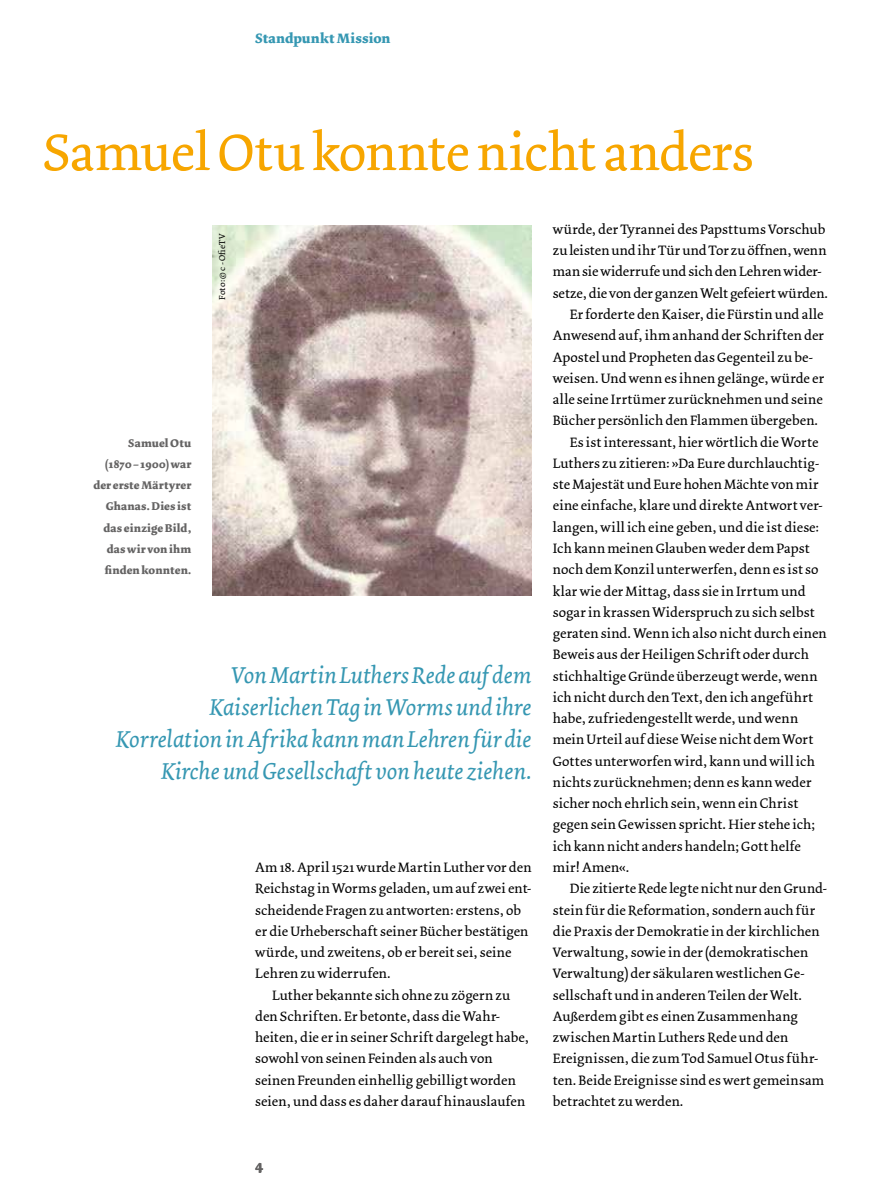
<style>
.page{position:relative;width:893px;height:1191px;background:#fff}
.page>*{position:absolute;margin:0;border:0;box-sizing:border-box;transform-origin:0 0}
.t1{font:54px "Dolly";letter-spacing:-.01em;color:#f7a600}
.t2{font:italic 24px/32px "Dolly";color:#3597b2;text-align:right}
.t3{font:14.25px/21.3px "Dolly";letter-spacing:.01em;color:#000}
.t4{font:700 14.25px "Dolly";letter-spacing:.01em;color:#3597b2}
.t5{font:700 14.25px "Dolly";color:#646363}
.t6{font:700 11.7px/21.3px "Dolly";letter-spacing:.02em;color:#646363;text-align:right}
.t7{font:9px "Dolly";letter-spacing:.02em;color:#000}
</style>
<div class="page">
<img style="left:213px;top:225px;width:318px;height:370px">
<p class="t4" style="left:255px;top:29px;width:137px">Standpunkt Mission</p>
<h1 class="t1" style="left:43px;top:120px;width:713px">Samuel Otu konnte nicht anders</h1>
<p class="t7" style="left:217px;top:300px;width:68px;rotate:-90deg">Foto: © c - OfieTV</p>
<p class="t6" style="left:93px;top:432px;width:99px">Samuel Otu (1870–1900) war der erste Märtyrer<br>Ghanas. Dies ist das einzige Bild, das wir von ihm finden konnten.</p>
<h2 class="t2" style="left:116px;top:659px;width:417px">Von Martin Luthers Rede auf dem Kaiserlichen Tag in Worms und ihre Korrelation in Afrika kann man Lehren für die Kirche und Gesellschaft von heute ziehen.</h2>
<p class="t3" style="left:255px;top:857px;width:278px">Am 18. April 1521 wurde Martin Luther vor den Reichstag in Worms geladen, um auf zwei ent&shy;scheidende Fragen zu antworten: erstens, ob er die Urheberschaft seiner Bücher bestätigen würde, und zweitens, ob er bereit sei, seine Lehren zu widerrufen.</p>
<p class="t3" style="left:255px;top:984px;width:275px;text-indent:17px">Luther bekannte sich ohne zu zögern zu den Schriften. Er betonte, dass die Wahr&shy;heiten, die er in seiner Schrift dargelegt habe, sowohl von seinen Feinden als auch von seinen Freunden einhellig gebilligt worden seien, und dass es daher darauf hinauslaufen</p>
<p class="t3" style="left:553px;top:219px;width:274px">würde, der Tyrannei des Papsttums Vorschub</p>
<p class="t3" style="left:553px;top:240px;width:275px">zu leisten und ihr Tür und Tor zu öffnen, wenn</p>
<p class="t3" style="left:553px;top:261px;width:271px">man sie widerrufe und sich den Lehren wider-</p>
<p class="t3" style="left:553px;top:283px;width:277px">setze, die von der ganzen Welt gefeiert würden.</p>
<p class="t3" style="left:570px;top:304px;width:255px">Er forderte den Kaiser, die Fürstin und alle</p>
<p class="t3" style="left:553px;top:325px;width:273px">Anwesend auf, ihm anhand der Schriften der</p>
<p class="t3" style="left:553px;top:346px;width:262px">Apostel und Propheten das Gegenteil zu be-</p>
<p class="t3" style="left:553px;top:368px;width:273px">weisen. Und wenn es ihnen gelänge, würde er</p>
<p class="t3" style="left:553px;top:389px;width:271px">alle seine Irrtümer zurücknehmen und seine</p>
<p class="t3" style="left:553px;top:410px;width:267px">Bücher persönlich den Flammen übergeben.</p>
<p class="t3" style="left:570px;top:431px;width:250px">Es ist interessant, hier wörtlich die Worte</p>
<p class="t3" style="left:553px;top:453px;width:268px">Luthers zu zitieren: »Da Eure durchlauchtig-</p>
<p class="t3" style="left:553px;top:474px;width:267px">ste Majestät und Eure hohen Mächte von mir</p>
<p class="t3" style="left:553px;top:495px;width:271px">eine einfache, klare und direkte Antwort ver-</p>
<p class="t3" style="left:553px;top:516px;width:268px">langen, will ich eine geben, und die ist diese:</p>
<p class="t3" style="left:553px;top:538px;width:258px">Ich kann meinen Glauben weder dem Papst</p>
<p class="t3" style="left:553px;top:559px;width:267px">noch dem Konzil unterwerfen, denn es ist so</p>
<p class="t3" style="left:553px;top:580px;width:254px">klar wie der Mittag, dass sie in Irrtum und</p>
<p class="t3" style="left:553px;top:602px;width:263px">sogar in krassen Widerspruch zu sich selbst</p>
<p class="t3" style="left:553px;top:623px;width:275px">geraten sind. Wenn ich also nicht durch einen</p>
<p class="t3" style="left:553px;top:644px;width:258px">Beweis aus der Heiligen Schrift oder durch</p>
<p class="t3" style="left:553px;top:665px;width:266px">stichhaltige Gründe überzeugt werde, wenn</p>
<p class="t3" style="left:553px;top:687px;width:262px">ich nicht durch den Text, den ich angeführt</p>
<p class="t3" style="left:553px;top:708px;width:247px">habe, zufriedengestellt werde, und wenn</p>
<p class="t3" style="left:553px;top:729px;width:262px">mein Urteil auf diese Weise nicht dem Wort</p>
<p class="t3" style="left:553px;top:750px;width:263px">Gottes unterworfen wird, kann und will ich</p>
<p class="t3" style="left:553px;top:772px;width:260px">nichts zurücknehmen; denn es kann weder</p>
<p class="t3" style="left:553px;top:793px;width:247px">sicher noch ehrlich sein, wenn ein Christ</p>
<p class="t3" style="left:553px;top:814px;width:264px">gegen sein Gewissen spricht. Hier stehe ich;</p>
<p class="t3" style="left:553px;top:835px;width:250px">ich kann nicht anders handeln; Gott helfe</p>
<p class="t3" style="left:553px;top:857px;width:78px">mir! Amen«.</p>
<p class="t3" style="left:570px;top:878px;width:259px">Die zitierte Rede legte nicht nur den Grund-</p>
<p class="t3" style="left:553px;top:899px;width:264px">stein für die Reformation, sondern auch für</p>
<p class="t3" style="left:553px;top:920px;width:268px">die Praxis der Demokratie in der kirchlichen</p>
<p class="t3" style="left:553px;top:942px;width:257px">Verwaltung, sowie in der (demokratischen</p>
<p class="t3" style="left:553px;top:963px;width:254px">Verwaltung) der säkularen westlichen Ge-</p>
<p class="t3" style="left:553px;top:984px;width:251px">sellschaft und in anderen Teilen der Welt.</p>
<p class="t3" style="left:553px;top:1005px;width:247px">Außerdem gibt es einen Zusammenhang</p>
<p class="t3" style="left:553px;top:1027px;width:237px">zwischen Martin Luthers Rede und den</p>
<p class="t3" style="left:553px;top:1048px;width:267px">Ereignissen, die zum Tod Samuel Otus führ-</p>
<p class="t3" style="left:553px;top:1069px;width:273px">ten. Beide Ereignisse sind es wert gemeinsam</p>
<p class="t3" style="left:553px;top:1091px;width:132px">betrachtet zu werden.</p>
<p class="t5" style="left:255px;top:1156px;width:10px">4</p>
</div>
